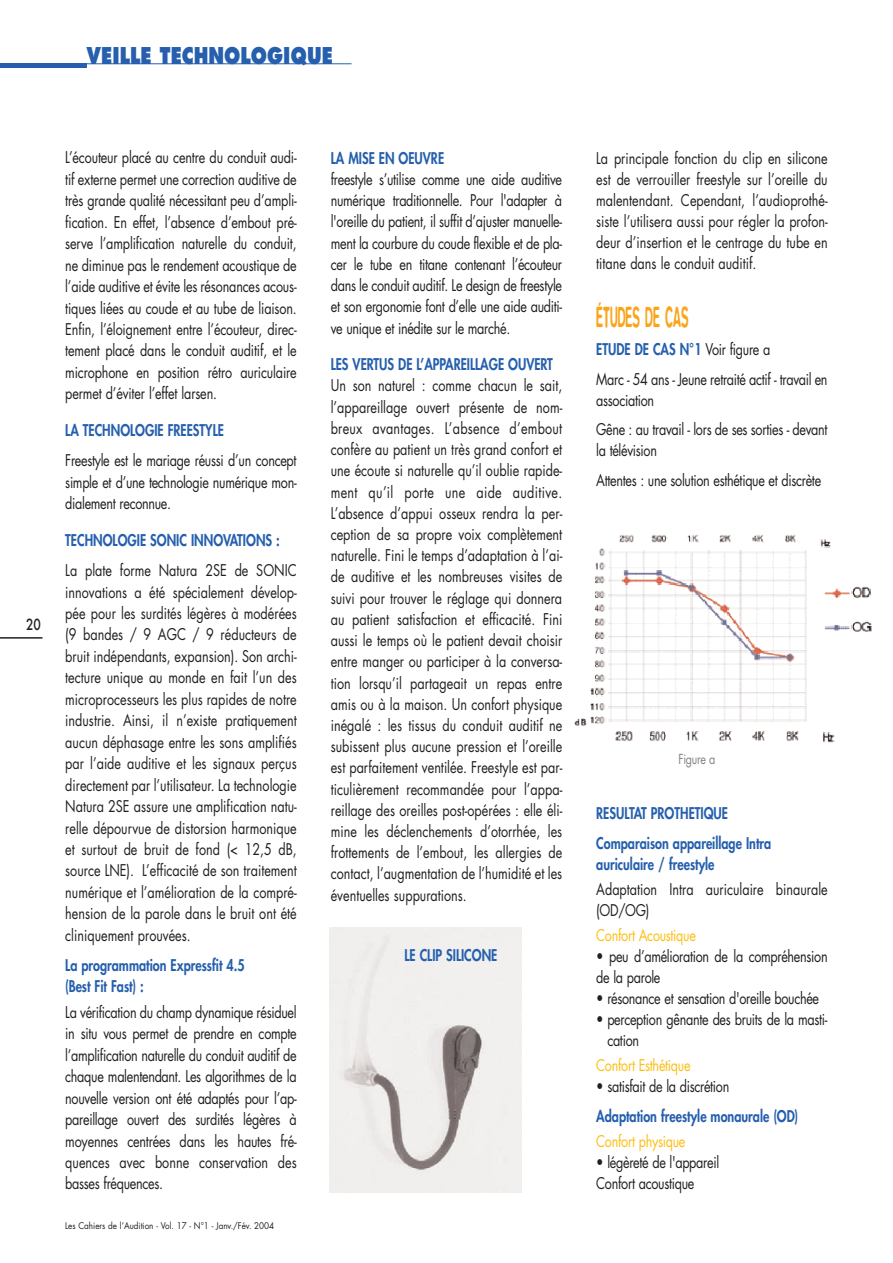
<style>
.page{position:relative;width:893px;height:1263px;background:#fff}
.page>*{position:absolute;margin:0;border:0;box-sizing:border-box;transform-origin:0 0}
.t1{font:500 30px "Blur";color:#f9a51b;scale:.4 1}
.t2{font:800 22.5px "Futura";color:#255fad;scale:.8 1}
.t3{font:15.75px/21.5px "Futura";letter-spacing:-.025em;color:#231f20;text-align:justify;scale:.8 1}
.t4{font:800 15.75px/21.5px "Futura";color:#255fad;scale:.8 1}
.t5{font:15.75px "Futura";letter-spacing:-.025em;color:#fdbe12;scale:.8 1}
.t6{font:15.75px/21px "Futura";color:#231f20;scale:.8 1}
.t7{font:500 15px "Futura";color:#231f20;scale:.8 1}
.t8{font:13.5px "Futura";letter-spacing:-.025em;color:#808285;scale:.8 1}
.t9{font:9px "Futura";color:#231f20;scale:.9 1}
.s1{font-weight:800;color:#255fad}
</style>
<div class="page">
<img style="left:330px;top:927px;width:191px;height:265px">
<img style="left:574px;top:534px;width:298px;height:209px">
<hr style="left:0;top:637px;width:43px;height:2px;background:#231f20">
<hr style="left:0;top:63px;width:352px;height:1px;background:#255fad">
<hr style="left:0;top:64px;width:87px;height:4px;background:#255fad">
<h2 class="t2" style="left:87px;top:46px;width:310px">VEILLE TECHNOLOGIQUE</h2>
<p class="t7" style="left:26px;top:615px;width:20px">20</p>
<p class="t3" style="left:65px;top:148px;width:291px">L’écouteur placé au centre du conduit audi&shy;tif externe permet une correction auditive de très grande qualité nécessitant peu d’ampli&shy;fication. En effet, l’absence d’embout pré&shy;serve l’amplification naturelle du conduit, ne diminue pas le rendement acoustique de l’aide auditive et évite les résonances acous&shy;tiques liées au coude et au tube de liaison.<br>Enfin, l’éloignement entre l’écouteur, direc&shy;tement placé dans le conduit auditif, et le microphone en position rétro auriculaire permet d’éviter l’effet larsen.</p>
<p class="t4" style="left:65px;top:421px;width:200px">LA TECHNOLOGIE FREESTYLE</p>
<p class="t3" style="left:65px;top:451px;width:291px">Freestyle est le mariage réussi d’un concept simple et d’une technologie numérique mon&shy;dialement reconnue.</p>
<p class="t4" style="left:65px;top:531px;width:270px">TECHNOLOGIE SONIC INNOVATIONS :</p>
<p class="t3" style="left:65px;top:561px;width:291px">La plate forme Natura 2SE de SONIC innovations a été spécialement dévelop&shy;pée pour les surdités légères à modérées (9 bandes / 9 AGC / 9 réducteurs de bruit indépendants, expansion). Son archi&shy;tecture unique au monde en fait l’un des microprocesseurs les plus rapides de notre industrie. Ainsi, il n’existe pratiquement aucun déphasage entre les sons amplifiés par l’aide auditive et les signaux perçus directement par l’utilisateur. La technologie Natura 2SE assure une amplification natu&shy;relle dépourvue de distorsion harmonique et surtout de bruit de fond (&lt; 12,5 dB, source LNE). L’efficacité de son traitement numérique et l’amélioration de la compré&shy;hension de la parole dans le bruit ont été cliniquement prouvées.</p>
<p class="t4" style="left:65px;top:955px;width:226px">La programmation Expressfit 4.5 (Best Fit Fast) :</p>
<p class="t3" style="left:65px;top:1003px;width:291px">La vérification du champ dynamique résiduel in situ vous permet de prendre en compte l’amplification naturelle du conduit auditif de chaque malentendant. Les algorithmes de la nouvelle version ont été adaptés pour l’ap&shy;pareillage ouvert des surdités légères à moyennes centrées dans les hautes fré&shy;quences avec bonne conservation des basses fréquences.</p>
<p class="t9" style="left:65px;top:1222px;width:234px">Les Cahiers de l’Audition - Vol. 17 - N°1 - Janv./Fév. 2004</p>
<p class="t4" style="left:331px;top:148px;width:143px">LA MISE EN OEUVRE</p>
<p class="t3" style="left:331px;top:170px;width:291px">freestyle s’utilise comme une aide auditive numérique traditionnelle. Pour l'adapter à l'oreille du patient, il suffit d’ajuster manuelle&shy;ment la courbure du coude flexible et de pla&shy;cer le tube en titane contenant l’écouteur dans le conduit auditif. Le design de freestyle et son ergonomie font d’elle une aide auditi&shy;ve unique et inédite sur le marché.</p>
<p class="t4" style="left:331px;top:355px;width:279px">LES VERTUS DE L’APPAREILLAGE OUVERT</p>
<p class="t3" style="left:331px;top:376px;width:291px">Un son naturel : comme chacun le sait, l’appareillage ouvert présente de nom&shy;breux avantages. L’absence d’embout confère au patient un très grand confort et une écoute si naturelle qu’il oublie rapide&shy;ment qu’il porte une aide auditive.<br>L’absence d’appui osseux rendra la per&shy;ception de sa propre voix complètement naturelle. Fini le temps d’adaptation à l’ai&shy;de auditive et les nombreuses visites de suivi pour trouver le réglage qui donnera au patient satisfaction et efficacité. Fini aussi le temps où le patient devait choisir entre manger ou participer à la conversa&shy;tion lorsqu’il partageait un repas entre amis ou à la maison. Un confort physique inégalé : les tissus du conduit auditif ne subissent plus aucune pression et l’oreille est parfaitement ventilée. Freestyle est par&shy;ticulièrement recommandée pour l’appa&shy;reillage des oreilles post-opérées : elle éli&shy;mine les déclenchements d’otorrhée, les frottements de l’embout, les allergies de contact, l’augmentation de l’humidité et les éventuelles suppurations.</p>
<p class="t4" style="left:404px;top:945px;width:118px">LE CLIP SILICONE</p>
<p class="t3" style="left:596px;top:149px;width:291px;line-height:21px">La principale fonction du clip en silicone est de verrouiller freestyle sur l’oreille du malentendant. Cependant, l’audioprothé&shy;siste l’utilisera aussi pour régler la profon&shy;deur d’insertion et le centrage du tube en titane dans le conduit auditif.</p>
<h1 class="t1" style="left:596px;top:299px;width:233px">ÉTUDES DE CAS</h1>
<p class="t3" style="left:596px;top:336px;width:291px;line-height:29.5px"><span class="s1">ETUDE DE CAS N°1</span> Voir figure a<br>Marc - 54 ans - Jeune retraité actif - travail en</p>
<p class="t3" style="left:596px;top:387px;width:291px;line-height:29.5px">association<br>Gêne : au travail - lors de ses sorties - devant</p>
<p class="t3" style="left:596px;top:437px;width:283px;line-height:29.5px">la télévision<br>Attentes : une solution esthétique et discrète</p>
<p class="t8" style="left:678px;top:753px;width:48px">Figure a</p>
<p class="t4" style="left:596px;top:800px;width:220px;line-height:29.5px">RESULTAT PROTHETIQUE<br>Comparaison appareillage Intra</p>
<p class="t4" style="left:596px;top:854px;width:149px">auriculaire / freestyle</p>
<p class="t6" style="left:596px;top:880px;width:291px">Adaptation Intra auriculaire binaurale (OD/OG)</p>
<p class="t5" style="left:596px;top:928px;width:126px">Confort Acoustique</p>
<p class="t3" style="left:596px;top:947px;width:291px;line-height:21px">• peu d’amélioration de la compréhension de la parole</p>
<p class="t3" style="left:596px;top:989px;width:280px">• résonance et sensation d'oreille bouchée</p>
<p class="t3" style="left:607px;top:1010px;width:277px;line-height:21px;text-indent:-11px">• perception gênante des bruits de la masti&shy;cation</p>
<p class="t5" style="left:596px;top:1058px;width:119px">Confort Esthétique</p>
<p class="t3" style="left:596px;top:1077px;width:168px">• satisfait de la discrétion</p>
<p class="t4" style="left:596px;top:1106px;width:254px">Adaptation freestyle monaurale (OD)</p>
<p class="t5" style="left:596px;top:1134px;width:113px">Confort physique</p>
<p class="t3" style="left:596px;top:1153px;width:155px;line-height:21px">• légèreté de l'appareil<br>Confort acoustique</p>
</div>
